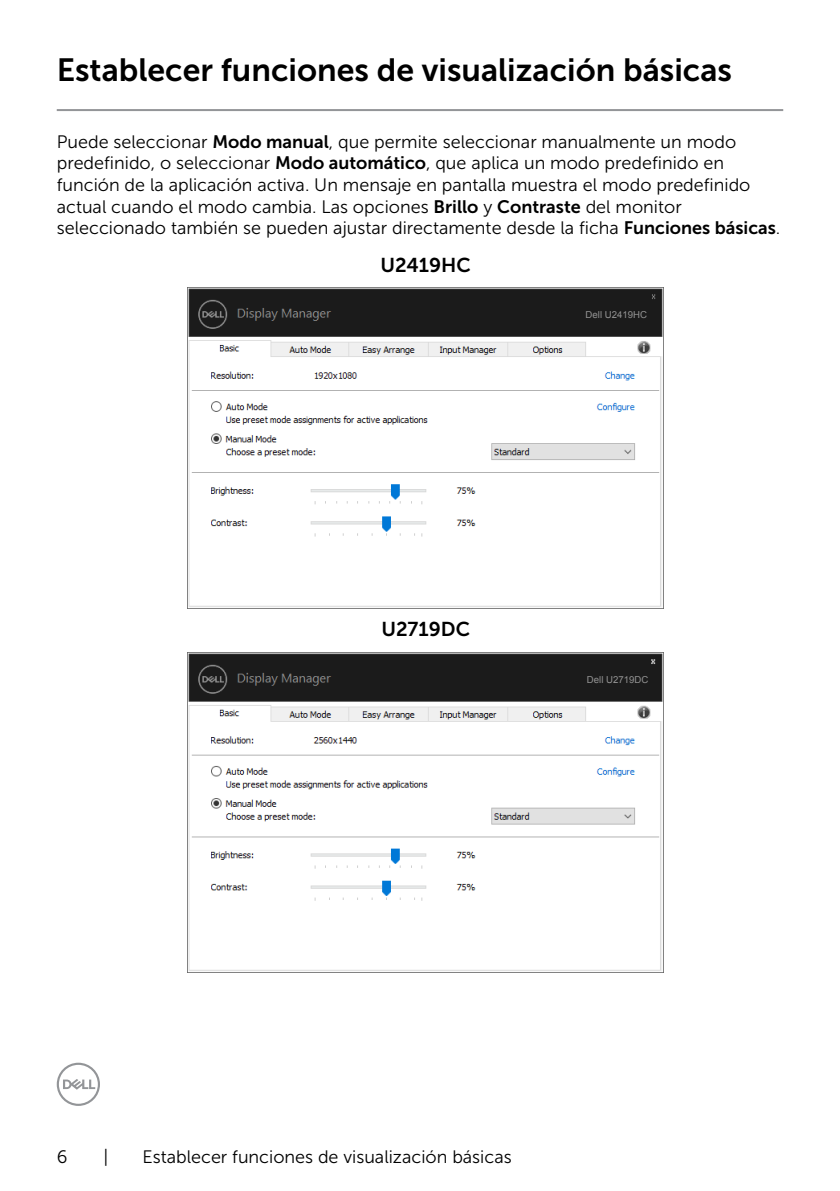
<style>
.page{position:relative;width:840px;height:1191px;background:#fff}
.page>*{position:absolute;margin:0;border:0;box-sizing:border-box;transform-origin:0 0}
.t1{font:32px "Museo Sans For Dell 700";color:#000}
.t2{font:20px "Museo Sans For Dell 700";color:#000}
.t3{font:18px/21.6px "Museo Sans For Dell 300";color:#000}
.t4{font:9.6px "Arial";color:#939393}
.s1{font-family:"Museo Sans For Dell 700"}
</style>
<div class="page">
<svg style="left:57px;top:1062px;width:43px;height:44px"></svg>
<hr style="left:57px;top:109px;width:725px;height:2px;background:#939598">
<img style="left:187px;top:288px;width:476px;height:320px">
<div style="left:545px;top:308px;width:103px;height:12px;background:#1b1b1b"></div>
<img style="left:188px;top:652px;width:475px;height:319px">
<div style="left:545px;top:673px;width:103px;height:12px;background:#1b1b1b"></div>
<h1 class="t1" style="left:57px;top:52px;width:676px">Establecer funciones de visualización básicas</h1>
<p class="t3" style="left:57px;top:131px;width:724px">Puede seleccionar <span class="s1">Modo manual</span>, que permite seleccionar manualmente un modo predefinido, o seleccionar <span class="s1">Modo automático</span>, que aplica un modo predefinido en función de la aplicación activa. Un mensaje en pantalla muestra el modo predefinido actual cuando el modo cambia. Las opciones <span class="s1">Brillo</span> y <span class="s1">Contraste</span> del monitor seleccionado también se pueden ajustar directamente desde la ficha <span class="s1">Funciones básicas</span>.</p>
<p class="t2" style="left:380px;top:254px;width:92px">U2419HC</p>
<p class="t4" style="left:585px;top:308px;width:63px">Dell U2419HC</p>
<p class="t2" style="left:381px;top:618px;width:90px">U2719DC</p>
<p class="t4" style="left:586px;top:673px;width:63px">Dell U2719DC</p>
<p class="t3" style="left:57px;top:1145px;width:12px">6</p>
<p class="t3" style="left:103px;top:1145px;width:6px">|</p>
<p class="t3" style="left:142px;top:1145px;width:370px">Establecer funciones de visualización básicas</p>
</div>
